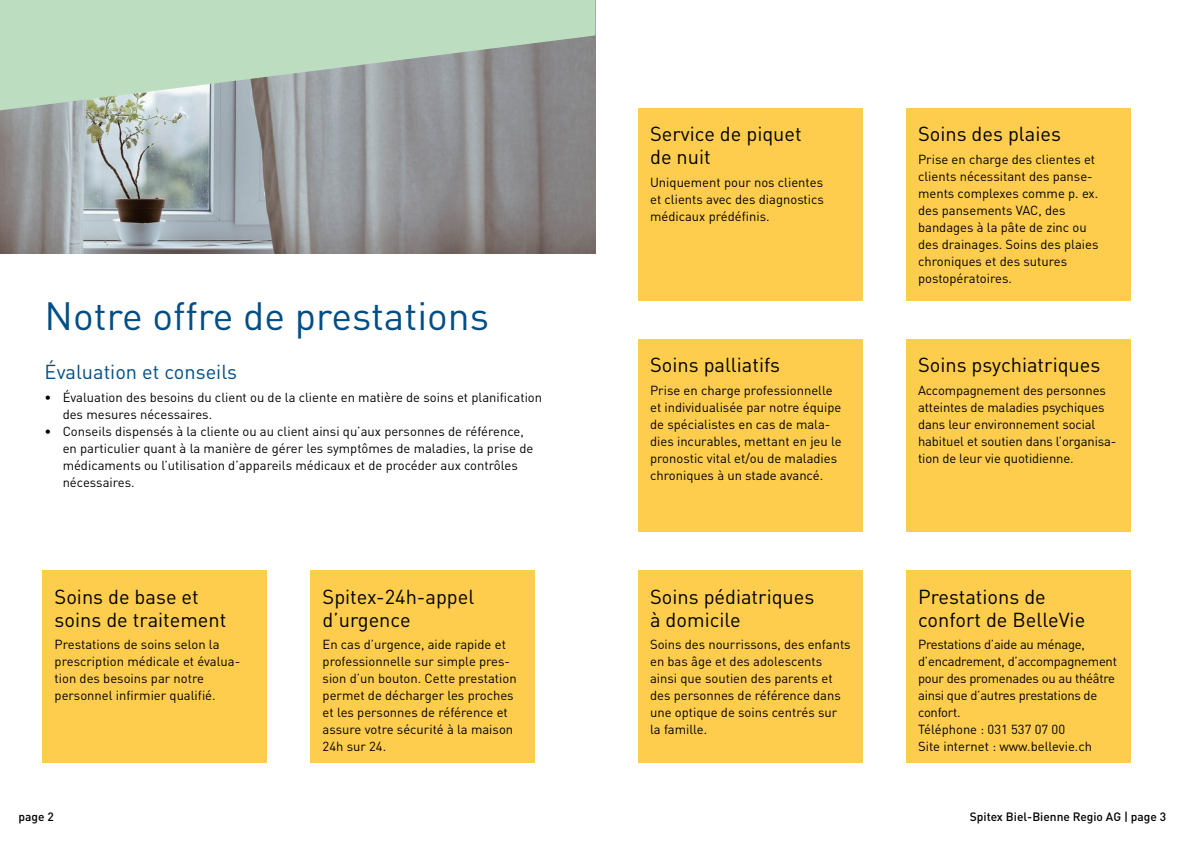
<style>
.page{position:relative;width:1191px;height:842px;background:#fff}
.page>*{position:absolute;margin:0;border:0;box-sizing:border-box;transform-origin:0 0}
.t1{font:39px "DIN Pro";color:#004e86}
.t2{font:20px/23px "DIN Pro";color:#000}
.t3{font:20px "DIN Pro";color:#004e86}
.t4{font:13px/17px "DIN Pro";color:#000}
.t5{font:13px/17px "DIN Pro";letter-spacing:-.02em;color:#000}
.t6{font:500 12px "DIN Pro";color:#000}
</style>
<div class="page">
<img style="left:0;top:110px;width:595px;height:144px">
<div style="left:310px;top:570px;width:224px;height:193px;background:#fecd4d"></div>
<div style="left:906px;top:108px;width:224px;height:192px;background:#fecd4d"></div>
<div style="left:906px;top:339px;width:224px;height:193px;background:#fecd4d"></div>
<div style="left:906px;top:570px;width:224px;height:193px;background:#fecd4d"></div>
<div style="left:43px;top:570px;width:223px;height:193px;background:#fecd4d"></div>
<div style="left:638px;top:108px;width:224px;height:192px;background:#fecd4d"></div>
<div style="left:638px;top:339px;width:224px;height:193px;background:#fecd4d"></div>
<div style="left:638px;top:570px;width:224px;height:193px;background:#fecd4d"></div>
<svg style="left:0;top:0;width:595px;height:110px;background:#b0c7b5"></svg>
<h1 class="t1" style="left:45px;top:285px;width:446px">Notre offre de prestations</h1>
<h2 class="t3" style="left:45px;top:356px;width:194px">Évaluation et conseils</h2>
<p class="t4" style="left:63px;top:387px;width:481px;text-indent:-18px">• Évaluation des besoins du client ou de la cliente en matière de soins et planification des mesures nécessaires.</p>
<p class="t4" style="left:63px;top:421px;width:472px;text-indent:-18px">• Conseils dispensés à la cliente ou au client ainsi qu’aux personnes de référence, en particulier quant à la manière de gérer les symptômes de maladies, la prise de médicaments ou l’utilisation d’appareils médicaux et de procéder aux contrôles nécessaires.</p>
<h2 class="t2" style="left:55px;top:583px;width:173px">Soins de base et soins de traitement</h2>
<p class="t4" style="left:55px;top:635px;width:187px">Prestations de soins selon la prescription médicale et évalua&shy;tion des besoins par notre personnel infirmier qualifié.</p>
<h2 class="t2" style="left:322px;top:583px;width:153px">Spitex-24h-appel d’urgence</h2>
<p class="t4" style="left:322px;top:635px;width:196px">En cas d’urgence, aide rapide et professionnelle sur simple pres&shy;sion d’un bouton. Cette prestation permet de décharger les proches et les personnes de référence et assure votre sécurité à la maison<br>24h sur 24.</p>
<h2 class="t2" style="left:650px;top:120px;width:153px">Service de piquet de nuit</h2>
<p class="t4" style="left:650px;top:172px;width:175px;text-align:justify">Uniquement pour nos clientes et clients avec des diagnostics médicaux prédéfinis.</p>
<h2 class="t2" style="left:650px;top:352px;width:131px">Soins palliatifs</h2>
<p class="t4" style="left:650px;top:380px;width:193px">Prise en charge professionnelle et individualisée par notre équipe de spécialistes en cas de mala&shy;dies incurables, mettant en jeu le pronostic vital et/ou de maladies chroniques à un stade avancé.</p>
<h2 class="t2" style="left:650px;top:583px;width:166px">Soins pédiatriques à domicile</h2>
<p class="t4" style="left:650px;top:635px;width:202px">Soins des nourrissons, des enfants en bas âge et des adolescents ainsi que soutien des parents et des personnes de référence dans une optique de soins centrés sur la famille.</p>
<h2 class="t2" style="left:918px;top:120px;width:144px">Soins des plaies</h2>
<p class="t4" style="left:918px;top:149px;width:182px">Prise en charge des clientes et clients nécessitant des panse&shy;ments complexes comme p. ex. des pansements VAC, des bandages à la pâte de zinc ou des drainages. Soins des plaies chroniques et des sutures postopératoires.</p>
<h2 class="t2" style="left:918px;top:352px;width:184px">Soins psychiatriques</h2>
<p class="t4" style="left:918px;top:380px;width:200px">Accompagnement des personnes atteintes de maladies psychiques dans leur environnement social habituel et soutien dans l’organisa&shy;tion de leur vie quotidienne.</p>
<h2 class="t2" style="left:918px;top:583px;width:169px">Prestations de confort de BelleVie</h2>
<p class="t5" style="left:918px;top:635px;width:200px">Prestations d’aide au ménage, d’encadrement, d’accompagnement pour des promenades ou au théâtre ainsi que d’autres prestations de confort.<br>Téléphone : 031 537 07 00<br>Site internet : www.bellevie.ch</p>
<p class="t6" style="left:18px;top:807px;width:37px">page 2</p>
<p class="t6" style="left:969px;top:807px;width:198px">Spitex Biel-Bienne Regio AG | page 3</p>
</div>
